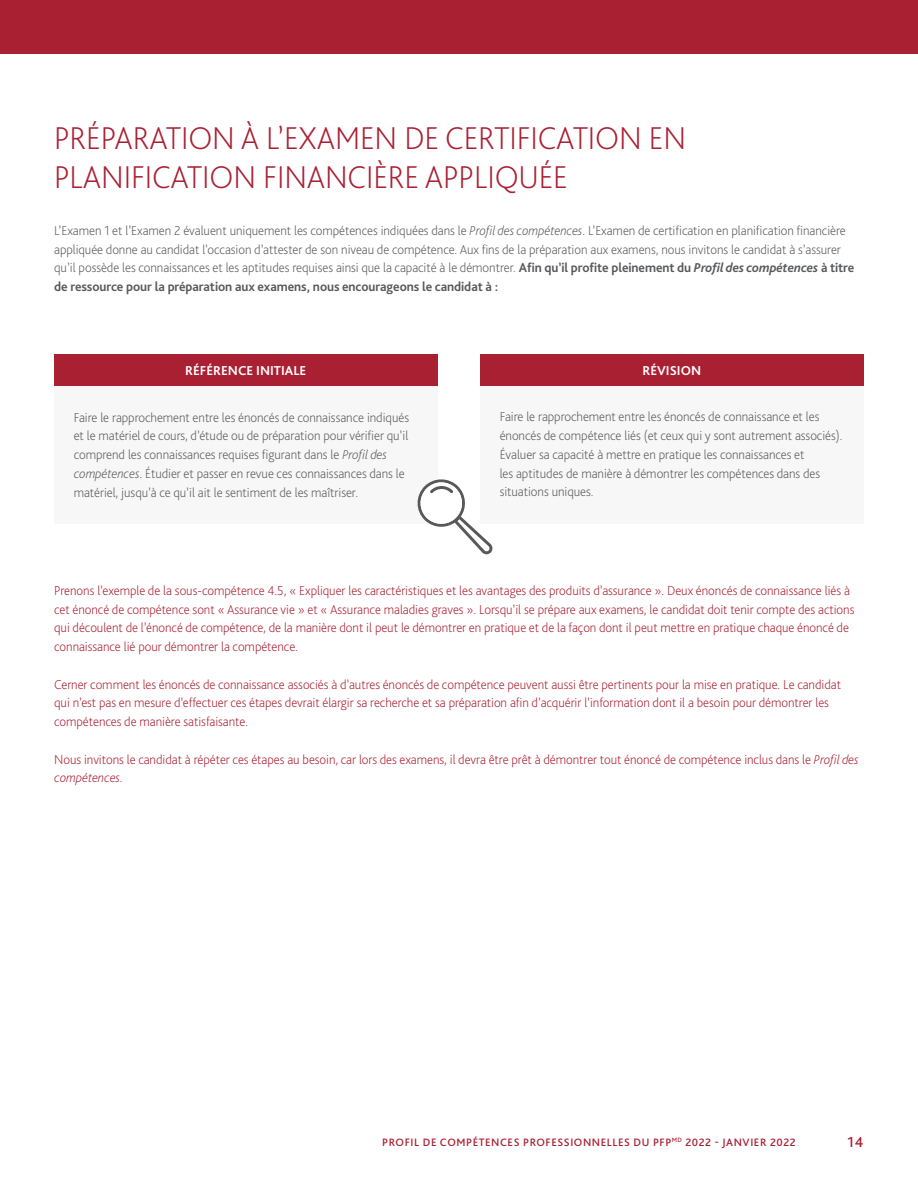
<style>
.page{position:relative;width:918px;height:1188px;background:#fff}
.page>*{position:absolute;margin:0;border:0;box-sizing:border-box;transform-origin:0 0}
.t1{font:200 33px/39px "Bliss Pro";letter-spacing:-.005em;color:#a92033}
.t2{font:500 15px "Bliss Pro";color:#a92033}
.t3{font:200 13.5px/18.8px "Bliss Pro";letter-spacing:-.005em;color:#58595b}
.t4{font:200 13.5px/18.8px "Bliss Pro";letter-spacing:-.005em;color:#a92033}
.t5{font:700 13.5px "Bliss Pro";color:#fff}
.t6{font:500 11.25px "Bliss Pro";letter-spacing:.05em;color:#a92033}
.s1{font-style:italic}
.s2{font-weight:700}
.s3{font-weight:700;font-style:italic}
</style>
<div class="page">
<div style="left:0;top:0;width:918px;height:54px;background:#a92033"></div>
<div style="left:54px;top:354px;width:383px;height:33px;background:#a92033"></div>
<div style="left:54px;top:387px;width:383px;height:137px;background:#f7f7f7"></div>
<div style="left:480px;top:354px;width:383px;height:32px;background:#a92033"></div>
<div style="left:480px;top:386px;width:383px;height:137px;background:#f7f7f7"></div>
<svg style="left:417px;top:479px;width:76px;height:75px"></svg>
<h1 class="t1" style="left:54px;top:118px;width:633px">PRÉPARATION À L’EXAMEN DE CERTIFICATION EN<br>PLANIFICATION FINANCIÈRE APPLIQUÉE</h1>
<p class="t3" style="left:54px;top:221px;width:802px">L’Examen 1 et l’Examen 2 évaluent uniquement les compétences indiquées dans le <span class="s1">Profil des compétences</span>. L’Examen de certification en planification financière appliquée donne au candidat l’occasion d’attester de son niveau de compétence. Aux fins de la préparation aux examens, nous invitons le candidat à s’assurer qu’il possède les connaissances et les aptitudes requises ainsi que la capacité à le démontrer. <span class="s2">Afin qu’il profite pleinement du</span> <span class="s3">Profil des compétences</span> <span class="s2">à titre de ressource pour la préparation aux examens, nous encourageons le candidat à :</span></p>
<p class="t5" style="left:185px;top:363px;width:123px">RÉFÉRENCE INITIALE</p>
<p class="t3" style="left:74px;top:407px;width:337px">Faire le rapprochement entre les énoncés de connaissance indiqués et le matériel de cours, d’étude ou de préparation pour vérifier qu’il comprend les connaissances requises figurant dans le <span class="s1">Profil des compétences</span>. Étudier et passer en revue ces connaissances dans le matériel, jusqu’à ce qu’il ait le sentiment de les maîtriser.</p>
<p class="t5" style="left:642px;top:362px;width:60px">RÉVISION</p>
<p class="t3" style="left:500px;top:407px;width:344px">Faire le rapprochement entre les énoncés de connaissance et les énoncés de compétence liés (et ceux qui y sont autrement associés).<br>Évaluer sa capacité à mettre en pratique les connaissances et<br>les aptitudes de manière à démontrer les compétences dans des situations uniques.</p>
<p class="t4" style="left:54px;top:581px;width:802px">Prenons l’exemple de la sous-compétence 4.5, « Expliquer les caractéristiques et les avantages des produits d’assurance ». Deux énoncés de connaissance liés à cet énoncé de compétence sont « Assurance vie » et « Assurance maladies graves ». Lorsqu’il se prépare aux examens, le candidat doit tenir compte des actions qui découlent de l’énoncé de compétence, de la manière dont il peut le démontrer en pratique et de la façon dont il peut mettre en pratique chaque énoncé de connaissance lié pour démontrer la compétence.</p>
<p class="t4" style="left:54px;top:674px;width:788px">Cerner comment les énoncés de connaissance associés à d’autres énoncés de compétence peuvent aussi être pertinents pour la mise en pratique. Le candidat qui n’est pas en mesure d’effectuer ces étapes devrait élargir sa recherche et sa préparation afin d’acquérir l’information dont il a besoin pour démontrer les compétences de manière satisfaisante.</p>
<p class="t4" style="left:54px;top:749px;width:806px">Nous invitons le candidat à répéter ces étapes au besoin, car lors des examens, il devra être prêt à démontrer tout énoncé de compétence inclus dans le <span class="s1">Profil des compétences</span>.</p>
<p class="t6" style="left:382px;top:1135px;width:415px">PROFIL DE COMPÉTENCES PROFESSIONNELLES DU PFP<sup>MD</sup> 2022 - JANVIER 2022</p>
<p class="t2" style="left:848px;top:1133px;width:17px">14</p>
</div>
